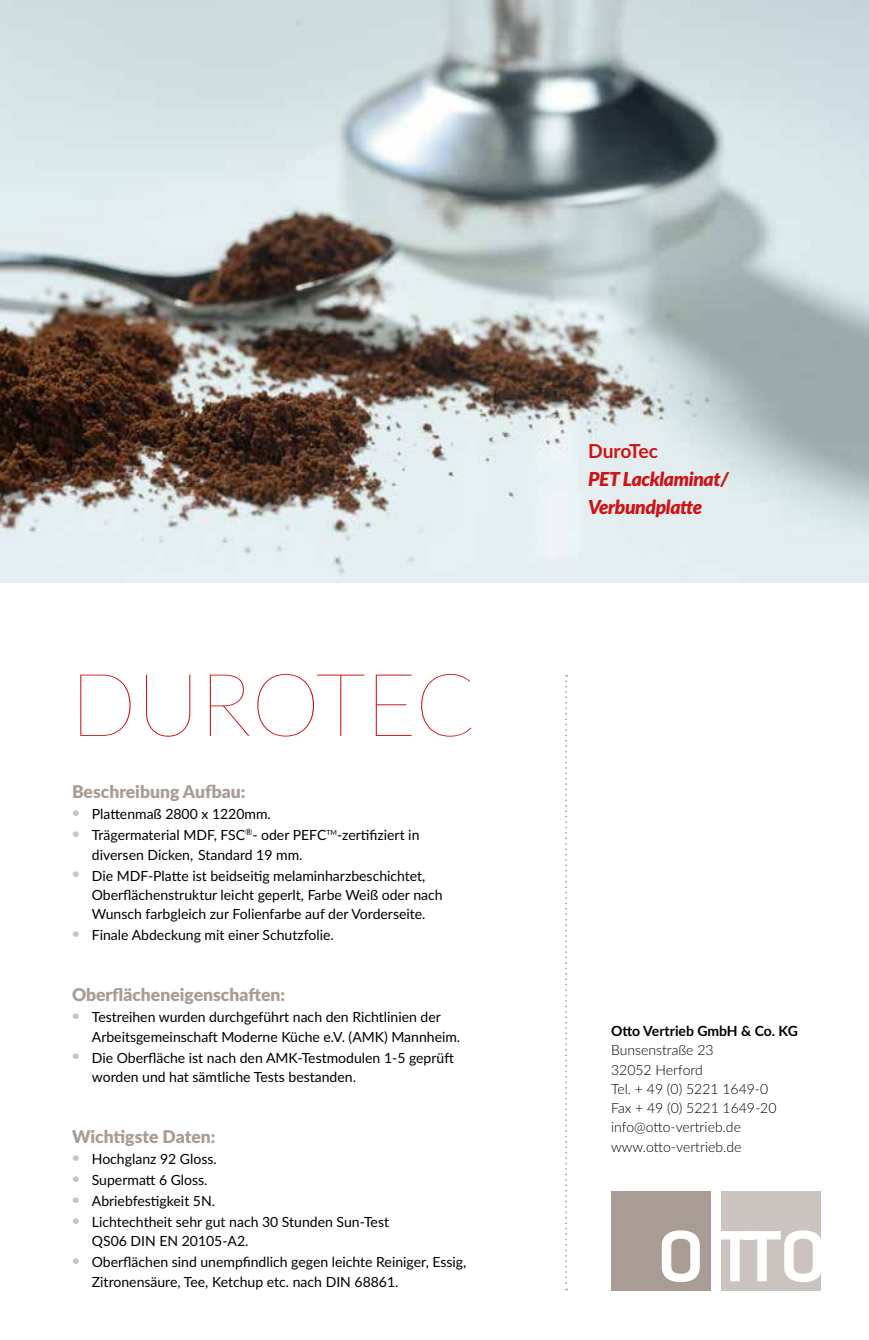
<style>
.page{position:relative;width:869px;height:1340px;background:#fff}
.page>*{position:absolute;margin:0;border:0;box-sizing:border-box;transform-origin:0 0}
.t1{font:100 87.5px "Lato";color:#cd1316}
.t2{font:italic 900 19.25px/28px "Lato";letter-spacing:-.02em;color:#cd1316}
.t3{font:700 19.25px "Lato";letter-spacing:-.01em;color:#cd1316}
.t4{font:900 17.5px "Lato";color:#a89c94}
.t5{font:14px/21px "Lato";color:#000}
.t6{font:300 14px/19.2px "Lato";color:#000}
.t7{font:700 14px "Lato";color:#000}
.s1{font-weight:900;font-size:26.25px;color:#cbc3bf}
</style>
<div class="page">
<img style="left:0;top:0;width:868px;height:583px">
<svg style="left:565px;top:675px;width:2px;height:615px"></svg>
<div style="left:720px;top:1191px;width:100px;height:100px;background:#cbc3bf"></div>
<svg style="left:720px;top:1230px;width:100px;height:52px"></svg>
<div style="left:611px;top:1191px;width:99px;height:100px;background:#a89c94"></div>
<svg style="left:661px;top:1230px;width:38px;height:52px"></svg>
<h1 class="t1" style="left:70px;top:645px;width:406px">DUROTEC</h1>
<p class="t4" style="left:72px;top:778px;width:175px">Beschreibung Aufbau:</p>
<p class="t5" style="left:72px;top:803px;width:349px"><span class="s1">·</span> Plattenmaß 2800 x 1220mm.<br><span class="s1">·</span> Trägermaterial MDF, FSC<sup>®</sup>- oder PEFC<sup>TM</sup>-zertifiziert in</p>
<p class="t5" style="left:72px;top:843px;width:355px;text-indent:20px">diversen Dicken, Standard 19 mm.<br><span class="s1">·</span> Die MDF-Platte ist beidseitig melaminharzbeschichtet,</p>
<p class="t5" style="left:92px;top:884px;width:352px;line-height:19.2px">Oberflächenstruktur leicht geperlt, Farbe Weiß oder nach<br>Wunsch farbgleich zur Folienfarbe auf der Vorderseite.</p>
<p class="t5" style="left:72px;top:923px;width:263px"><span class="s1">·</span> Finale Abdeckung mit einer Schutzfolie.</p>
<p class="t4" style="left:72px;top:981px;width:214px">Oberflächeneigenschaften:</p>
<p class="t5" style="left:92px;top:1007px;width:370px;line-height:19.2px;text-indent:-20px"><span class="s1">·</span> Testreihen wurden durchgeführt nach den Richtlinien der<br>Arbeitsgemeinschaft Moderne Küche e.V. (AMK) Mannheim.</p>
<p class="t5" style="left:92px;top:1047px;width:363px;line-height:19.2px;text-indent:-20px"><span class="s1">·</span> Die Oberfläche ist nach den AMK-Testmodulen 1-5 geprüft worden und hat sämtliche Tests bestanden.</p>
<p class="t4" style="left:72px;top:1123px;width:145px">Wichtigste Daten:</p>
<p class="t5" style="left:72px;top:1147px;width:318px"><span class="s1">·</span> Hochglanz 92 Gloss.<br><span class="s1">·</span> Supermatt 6 Gloss.<br><span class="s1">·</span> Abriebfestigkeit 5N.<br><span class="s1">·</span> Lichtechtheit sehr gut nach 30 Stunden Sun-Test</p>
<p class="t5" style="left:72px;top:1230px;width:396px;text-indent:20px">QS06 DIN EN 20105-A2.<br><span class="s1">·</span> Oberflächen sind unempfindlich gegen leichte Reiniger, Essig,</p>
<p class="t5" style="left:92px;top:1270px;width:308px">Zitronensäure, Tee, Ketchup etc. nach DIN 68861.</p>
<h2 class="t3" style="left:588px;top:437px;width:71px">DuroTec</h2>
<h2 class="t2" style="left:588px;top:464px;width:142px">PET Lacklaminat/<br>Verbundplatte</h2>
<p class="t7" style="left:611px;top:1020px;width:188px">Otto Vertrieb GmbH &amp; Co. KG</p>
<p class="t6" style="left:611px;top:1040px;width:167px">Bunsenstraße 23<br>32052 Herford<br>Tel. + 49 (0) 5221 1649-0<br>Fax + 49 (0) 5221 1649-20 info@otto-vertrieb.de www.otto-vertrieb.de</p>
</div>
